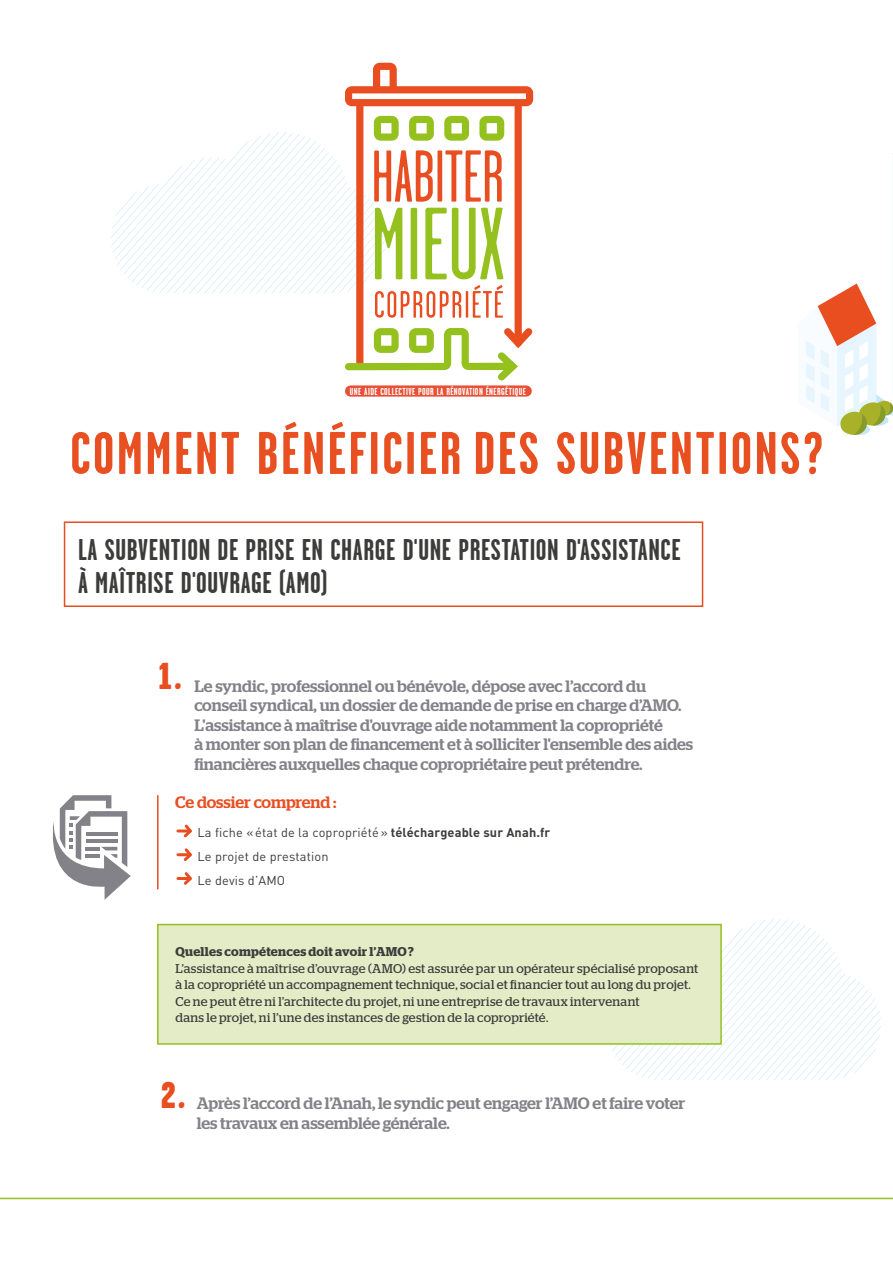
<style>
.page{position:relative;width:893px;height:1263px;background:#fff}
.page>*{position:absolute;margin:0;border:0;box-sizing:border-box;transform-origin:0 0}
.t1{font:700 60px "Garage Gothic";letter-spacing:.04em;color:#e85021}
.t2{font:900 37.5px "Garage Gothic";color:#e94e21}
.t3{font:700 30px/33px "Garage Gothic";letter-spacing:.02em;color:#3c3c3b}
.t4{font:500 16.5px/19.5px "Stag";letter-spacing:-.005em;color:#828288}
.t5{font:500 16.5px "Stag";letter-spacing:-.005em;color:#e94e21}
.t6{font:12.75px/16.5px "Stag";letter-spacing:.015em;color:#3c3c3b}
.t7{font:12.75px/23.7px "DIN";letter-spacing:.01em;color:#3c3c3b}
.t8{font:600 12.75px "Stag";letter-spacing:.02em;color:#3c3c3b}
.t9{font:700 10.2px "Garage Gothic";letter-spacing:.04em;color:#fff}
.s1{font-weight:700}
</style>
<div class="page">
<svg style="left:606px;top:918px;width:275px;height:162px"></svg>
<svg style="left:178px;top:824px;width:14px;height:61px"></svg>
<svg style="left:52px;top:795px;width:79px;height:105px"></svg>
<hr style="left:157px;top:795px;width:2px;height:94px;background:#e94e21">
<div style="left:158px;top:924px;width:563px;height:120px;background:#e3ecc6"></div>
<div style="left:157px;top:924px;width:565px;height:121px;border:2px solid #95c11f"></div>
<hr style="left:0;top:1198px;width:893px;height:1px;background:#95c11f">
<hr style="left:892px;top:154px;width:1px;height:242px;background:#f9fcff">
<svg style="left:806px;top:284px;width:87px;height:151px"></svg>
<div style="left:351px;top:385px;width:175px;height:12px;background:#e94f35"></div>
<div style="left:515px;top:100px;width:7px;height:247px;background:#e94e21;border-radius:4px"></div>
<svg style="left:345px;top:63px;width:188px;height:43px"></svg>
<div style="left:356px;top:100px;width:7px;height:269px;background:#e94e21;border-radius:4px"></div>
<svg style="left:111px;top:116px;width:393px;height:202px"></svg>
<svg style="left:345px;top:328px;width:188px;height:52px"></svg>
<div style="left:64px;top:521px;width:639px;height:86px;border:2px solid #e94e21"></div>
<p class="t9" style="left:350px;top:385px;width:178px">UNE AIDE COLLECTIVE POUR LA RÉNOVATION ÉNERGÉTIQUE</p>
<h1 class="t1" style="left:70px;top:416px;width:754px">COMMENT BÉNÉFICIER DES SUBVENTIONS?</h1>
<h3 class="t3" style="left:78px;top:532px;width:604px">LA SUBVENTION DE PRISE EN CHARGE D'UNE PRESTATION D'ASSISTANCE<br>À MAÎTRISE D'OUVRAGE (AMO)</h3>
<h2 class="t2" style="left:158px;top:653px;width:25px">1.</h2>
<p class="t4" style="left:194px;top:676px;width:500px">Le syndic, professionnel ou bénévole, dépose avec l’accord du conseil syndical, un dossier de demande de prise en charge d’AMO.<br>L'assistance à maîtrise d'ouvrage aide notamment la copropriété<br>à monter son plan de financement et à solliciter l'ensemble des aides financières auxquelles chaque copropriétaire peut prétendre.</p>
<p class="t5" style="left:175px;top:793px;width:163px">Ce dossier comprend :</p>
<p class="t7" style="left:197px;top:821px;width:354px">La fiche « état de la copropriété » <span class="s1">téléchargeable sur Anah.fr<br></span>Le projet de prestation<br>Le devis d’AMO</p>
<p class="t8" style="left:176px;top:944px;width:240px">Quelles compétences doit avoir l’AMO ?</p>
<p class="t6" style="left:176px;top:960px;width:524px">L’assistance à maîtrise d’ouvrage (AMO) est assurée par un opérateur spécialisé proposant à la copropriété un accompagnement technique, social et financier tout au long du projet.<br>Ce ne peut être ni l’architecte du projet, ni une entreprise de travaux intervenant<br>dans le projet, ni l’une des instances de gestion de la copropriété.</p>
<h2 class="t2" style="left:161px;top:1072px;width:26px">2.</h2>
<p class="t4" style="left:197px;top:1093px;width:490px">Après l’accord de l’Anah, le syndic peut engager l’AMO et faire voter les travaux en assemblée générale.</p>
</div>
